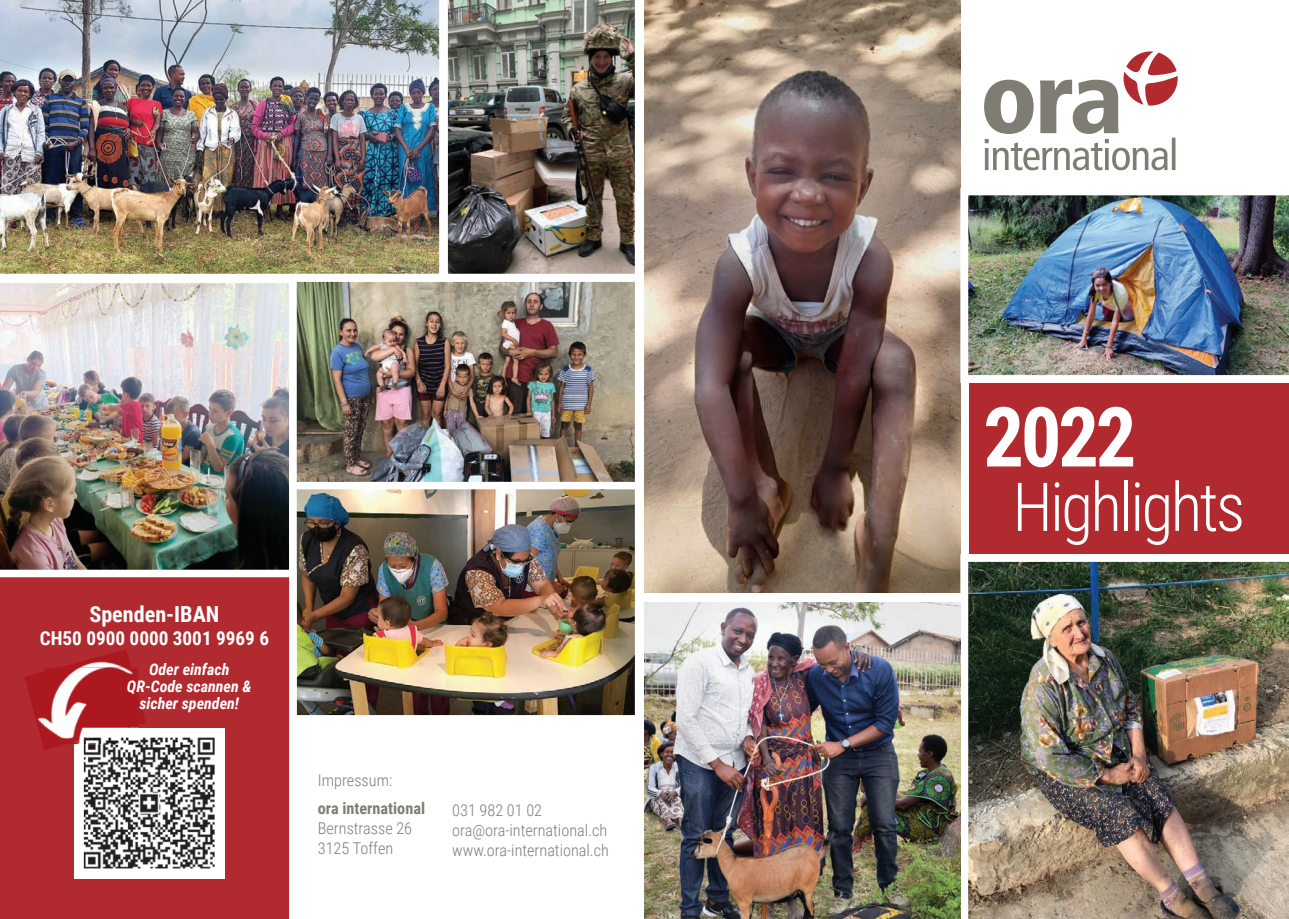
<style>
.page{position:relative;width:1289px;height:919px;background:#fff}
.page>*{position:absolute;margin:0;border:0;box-sizing:border-box;transform-origin:0 0}
.t1{font:700 82.8px "Roboto Condensed";color:#fff}
.t2{font:300 67.5px "Roboto Condensed";letter-spacing:-.04em;color:#fff}
.t3{font:700 22.2px "Roboto Condensed";color:#fff}
.t4{font:700 19.2px "Roboto Condensed";color:#fff}
.t5{font:300 16.2px/20.2px "Roboto Condensed";color:#7f7d73}
.t6{font:700 16.2px "Roboto Condensed";color:#7f7d73}
.t7{font:italic 700 16.05px/17px "Roboto Condensed";color:#fff;text-align:center}
</style>
<div class="page">
<div style="left:965px;top:381px;width:323px;height:176px;background:#b02a2f"></div>
<div style="left:644px;top:0;width:325px;height:611px;background:#fff"></div>
<img style="left:447px;top:0;width:188px;height:274px">
<img style="left:644px;top:0;width:316px;height:592px">
<svg style="left:984px;top:51px;width:193px;height:119px"></svg>
<img style="left:0;top:0;width:440px;height:274px">
<img style="left:0;top:283px;width:289px;height:286px">
<img style="left:296px;top:281px;width:339px;height:201px">
<img style="left:296px;top:489px;width:339px;height:227px">
<img style="left:960px;top:554px;width:328px;height:364px">
<img style="left:960px;top:187px;width:328px;height:196px">
<div style="left:0;top:569px;width:290px;height:349px;background:#b02a2f"></div>
<img style="left:644px;top:602px;width:316px;height:316px">
<div style="left:74px;top:727px;width:150px;height:151px;background:#fff"></div>
<img style="left:84px;top:737px;width:131px;height:131px">
<img style="left:24px;top:649px;width:122px;height:101px">
<img style="left:74px;top:727px;width:54px;height:15px">
<svg style="left:84px;top:737px;width:7px;height:2px"></svg>
<h3 class="t3" style="left:89px;top:598px;width:132px">Spenden-IBAN</h3>
<p class="t4" style="left:40px;top:625px;width:231px">CH50 0900 0000 3001 9969 6</p>
<p class="t7" style="left:127px;top:659px;width:126px">Oder einfach<br>QR-Code scannen &amp; sicher spenden!</p>
<p class="t5" style="left:318px;top:769px;width:76px">Impressum:</p>
<p class="t6" style="left:318px;top:796px;width:109px">ora international</p>
<p class="t5" style="left:318px;top:817px;width:96px">Bernstrasse 26<br>3125 Toffen</p>
<p class="t5" style="left:452px;top:799px;width:158px">031 982 01 02 ora@ora-international.ch www.ora-international.ch</p>
<h1 class="t1" style="left:983px;top:379px;width:155px">2022</h1>
<h2 class="t2" style="left:1012px;top:459px;width:234px">Highlights</h2>
</div>
